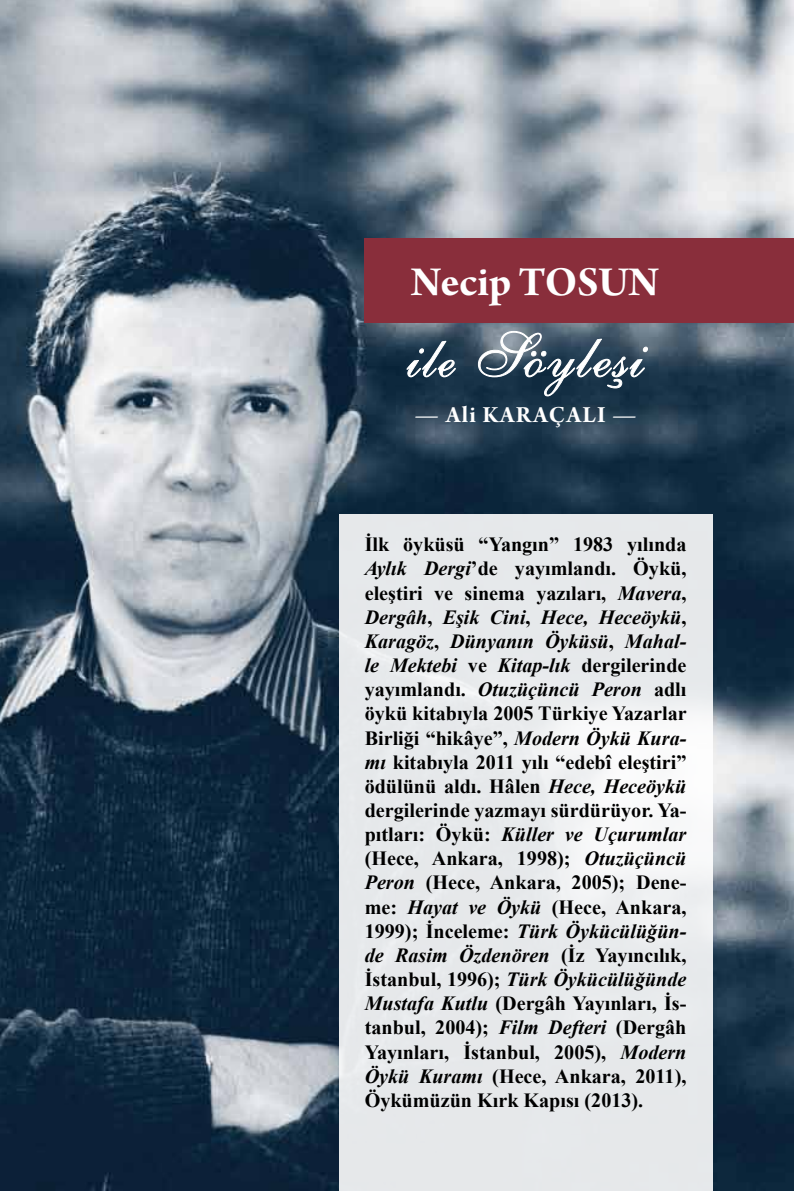
<style>
.page{position:relative;width:794px;height:1191px;background:#fff}
.page>*{position:absolute;margin:0;border:0;box-sizing:border-box;transform-origin:0 0}
.t1{font:61.25px "English 111 Vivace BT";letter-spacing:.05em;color:#fff}
.t2{font:43.75px "Arno Pro Bold Subhead";color:#fff}
.t3{font:24.5px "Arno Pro Bold Subhead";letter-spacing:.06em;color:#fff}
.t4{font:700 20.12px/24.2px "Times New Roman";color:#000;text-align:justify}
.s1{font-size:57.75px}
.s2{font-family:"Arno Pro"}
.s3{font-style:italic}
</style>
<div class="page">
<img style="left:0;top:0;width:794px;height:1191px">
<svg style="left:339px;top:514px;width:373px;height:677px;background:#e8eaec"></svg>
<div style="left:364px;top:238px;width:430px;height:85px;background:#892e3b"></div>
<svg style="left:406px;top:340px;width:50px;height:38px;background:#405768"></svg>
<svg style="left:477px;top:330px;width:171px;height:67px;background:#485d6e"></svg>
<h2 class="t2" style="left:411px;top:257px;width:249px">Necip TOSUN</h2>
<h1 class="t1" style="left:407px;top:318px;width:238px"><span class="s1">ile</span> Söyleşi</h1>
<p class="t3" style="left:414px;top:401px;width:224px"><span class="s2">—</span> Ali KARAÇALI <span class="s2">—</span></p>
<p class="t4" style="left:365px;top:532px;width:323px">İlk öyküsü “Yangın” 1983 yılında <span class="s3">Aylık Dergi</span>’de yayımlandı. Öykü, eleştiri ve sinema yazıları, <span class="s3">Mavera</span>, <span class="s3">Dergâh</span>, <span class="s3">Eşik Cini</span>, <span class="s3">Hece, Heceöykü</span>, <span class="s3">Karagöz</span>, <span class="s3">Dünyanın Öyküsü</span>, <span class="s3">Mahal&shy;le Mektebi</span> ve <span class="s3">Kitap-lık</span> dergilerinde yayımlandı. <span class="s3">Otuzüçüncü Peron</span> adlı öykü kitabıyla 2005 Türkiye Yazarlar Birliği “hikâye”, <span class="s3">Modern Öykü Kura&shy;mı</span> kitabıyla 2011 yılı “edebî eleştiri” ödülünü aldı. Hâlen <span class="s3">Hece, Heceöykü </span>dergilerinde yazmayı sürdürüyor. Ya&shy;pıtları: Öykü: <span class="s3">Küller ve Uçurumlar </span>(Hece, Ankara, 1998); <span class="s3">Otuzüçüncü Peron</span> (Hece, Ankara, 2005); Dene&shy;me: <span class="s3">Hayat ve Öykü</span> (Hece, Ankara, 1999); İnceleme: <span class="s3">Türk Öykücülüğün&shy;de Rasim Özdenören</span> (İz Yayıncılık, İstanbul, 1996); <span class="s3">Türk Öykücülüğünde Mustafa Kutlu</span> (Dergâh Yayınları, İs&shy;tanbul, 2004); <span class="s3">Film Defteri</span> (Dergâh Yayınları, İstanbul, 2005), <span class="s3">Modern Öykü Kuramı</span> (Hece, Ankara, 2011), Öykümüzün Kırk Kapısı (2013).</p>
</div>
